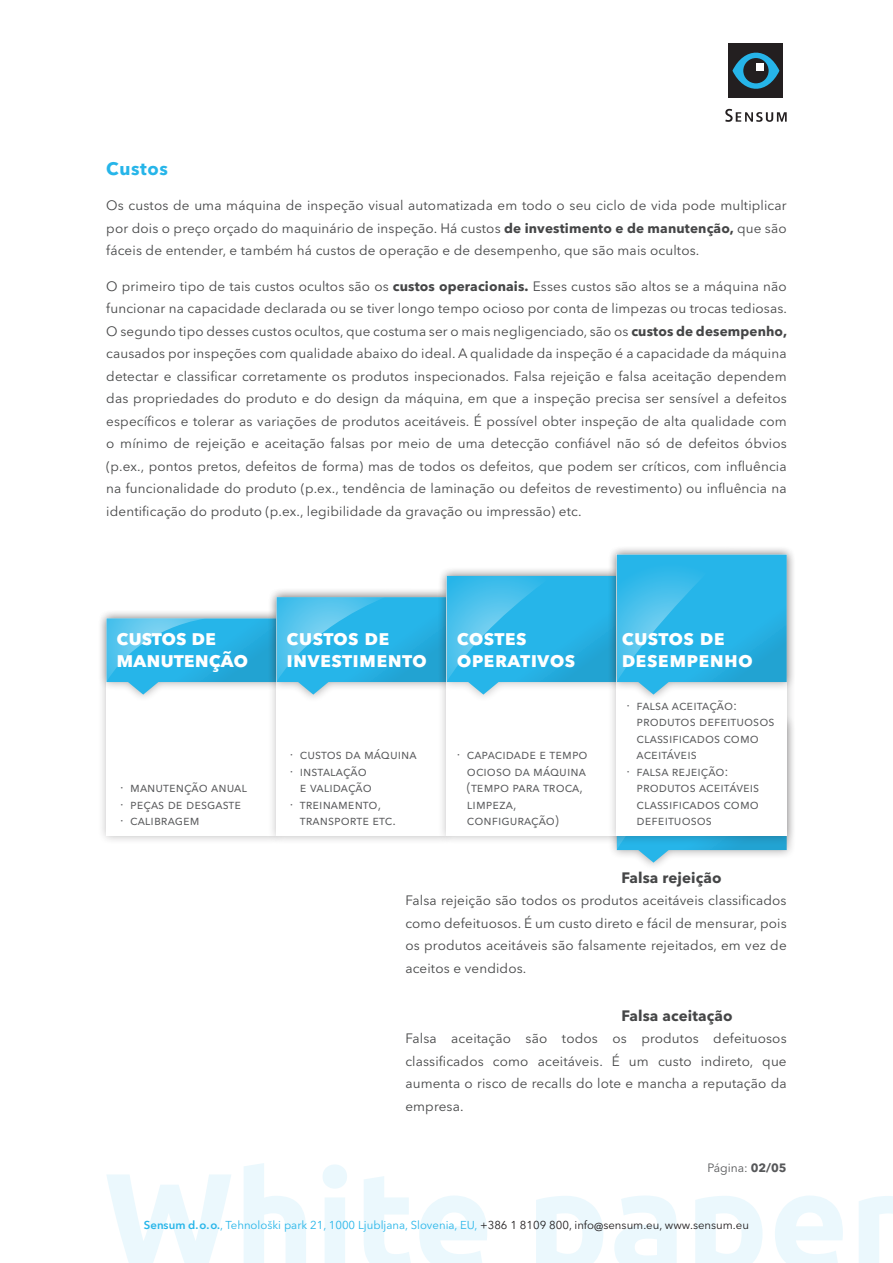
<style>
.page{position:relative;width:893px;height:1263px;background:#fff}
.page>*{position:absolute;margin:0;border:0;box-sizing:border-box;transform-origin:0 0}
.t1{font:700 21px/22px "Avenir Next LT Pro";letter-spacing:.01em;color:#fff}
.t2{font:700 21px/22px "Avenir Next LT Pro";letter-spacing:-.01em;color:#fff}
.t3{font:700 18px "Avenir Next LT Pro";color:#26b5e9}
.t4{font:700 15px "Avenir Next LT Pro";letter-spacing:-.015em;color:#454647}
.t5{font:13.5px/22.5px "Avenir Next LT Pro";letter-spacing:.01em;color:#454647;text-align:justify}
.t6{font:13.5px/16.5px "Avenir Next LT Pro";color:#57585a}
.t7{font:12px "Avenir Next LT Pro";color:#57585a}
.t8{font:11.4px "Avenir Next LT Pro";color:#26b5e9}
.s1{font-weight:700}
.s2{font-weight:600}
.s3{color:#231f20}
</style>
<div class="page">
<svg style="left:617px;top:845px;width:170px;height:18px"></svg>
<div style="left:97px;top:609px;width:189px;height:236px;background:#231f20;opacity:.3"></div>
<div style="left:106px;top:618px;width:170px;height:218px;background:#fff"></div>
<div style="left:97px;top:609px;width:189px;height:94px;background:#231f20;opacity:.4"></div>
<div style="left:267px;top:588px;width:189px;height:257px;background:#231f20;opacity:.3"></div>
<div style="left:276px;top:597px;width:170px;height:239px;background:#fff"></div>
<div style="left:267px;top:588px;width:189px;height:115px;background:#fff"></div>
<div style="left:437px;top:567px;width:189px;height:278px;background:#231f20;opacity:.3"></div>
<div style="left:446px;top:576px;width:171px;height:260px;background:#fff"></div>
<div style="left:437px;top:567px;width:189px;height:135px;background:#fff"></div>
<svg style="left:107px;top:1163px;width:786px;height:100px"></svg>
<div style="left:729px;top:44px;width:54px;height:54px;background:#231f20"></div>
<svg style="left:732px;top:52px;width:47px;height:37px"></svg>
<div style="left:743px;top:58px;width:26px;height:25px;background:#231f20;border-radius:50%"></div>
<div style="left:756px;top:63px;width:7px;height:8px;background:#fff"></div>
<svg style="left:725px;top:109px;width:62px;height:13px"></svg>
<div style="left:608px;top:546px;width:188px;height:299px;background:#231f20;opacity:.3"></div>
<div style="left:617px;top:555px;width:170px;height:281px;background:#fff"></div>
<div style="left:608px;top:546px;width:188px;height:157px;background:#231f20;opacity:.4"></div>
<svg style="left:106px;top:555px;width:681px;height:140px"></svg>
<h2 class="t3" style="left:106px;top:158px;width:63px">Custos</h2>
<p class="t5" style="left:106px;top:194px;width:682px">Os custos de uma máquina de inspeção visual automatizada em todo o seu ciclo de vida pode multiplicar por dois o preço orçado do maquinário de inspeção. Há custos <span class="s1">de investimento e de manutenção,</span> que são fáceis de entender, e também há custos de operação e de desempenho, que são mais ocultos.</p>
<p class="t5" style="left:106px;top:275px;width:682px">O primeiro tipo de tais custos ocultos são os <span class="s1">custos operacionais.</span> Esses custos são altos se a máquina não funcionar na capacidade declarada ou se tiver longo tempo ocioso por conta de limpezas ou trocas tediosas.<br>O segundo tipo desses custos ocultos, que costuma ser o mais negligenciado, são os <span class="s1">custos de desempenho, </span>causados por inspeções com qualidade abaixo do ideal. A qualidade da inspeção é a capacidade da máquina detectar e classificar corretamente os produtos inspecionados. Falsa rejeição e falsa aceitação dependem das propriedades do produto e do design da máquina, em que a inspeção precisa ser sensível a defeitos específicos e tolerar as variações de produtos aceitáveis. É possível obter inspeção de alta qualidade com o mínimo de rejeição e aceitação falsas por meio de uma detecção confiável não só de defeitos óbvios (p.ex., pontos pretos, defeitos de forma) mas de todos os defeitos, que podem ser críticos, com influência na funcionalidade do produto (p.ex., tendência de laminação ou defeitos de revestimento) ou influência na identificação do produto (p.ex., legibilidade da gravação ou impressão) etc.</p>
<h1 class="t2" style="left:117px;top:627px;width:133px">custos de manutenção</h1>
<p class="t6" style="left:120px;top:779px;width:129px">∙ manutenção anual ∙ peças de desgaste ∙ calibragem</p>
<h1 class="t1" style="left:287px;top:627px;width:142px">custos de investimento</h1>
<h1 class="t1" style="left:457px;top:627px;width:120px">costes operativos</h1>
<p class="t6" style="left:290px;top:746px;width:128px">∙ custos da máquina</p>
<p class="t6" style="left:290px;top:763px;width:79px">∙ instalação</p>
<p class="t6" style="left:300px;top:779px;width:73px">e validação</p>
<p class="t6" style="left:290px;top:796px;width:93px">∙ treinamento,</p>
<p class="t6" style="left:300px;top:812px;width:98px">transporte etc.</p>
<p class="t6" style="left:467px;top:746px;width:122px;text-indent:-10px">∙ capacidade e tempo ocioso da máquina (tempo para troca, limpeza, configuração)</p>
<h1 class="t1" style="left:622px;top:627px;width:133px">custos de desempenho</h1>
<p class="t6" style="left:626px;top:697px;width:112px">∙ falsa aceitação:</p>
<p class="t6" style="left:637px;top:713px;width:139px">produtos defeituosos</p>
<p class="t6" style="left:637px;top:730px;width:124px">classificados como</p>
<p class="t6" style="left:637px;top:746px;width:62px">aceitáveis</p>
<p class="t6" style="left:626px;top:763px;width:104px">∙ falsa rejeição:</p>
<p class="t6" style="left:637px;top:779px;width:124px">produtos aceitáveis</p>
<p class="t6" style="left:637px;top:796px;width:124px">classificados como</p>
<p class="t6" style="left:637px;top:812px;width:77px">defeituosos</p>
<p class="t4" style="left:621px;top:868px;width:102px">Falsa rejeição</p>
<p class="t5" style="left:405px;top:889px;width:383px">Falsa rejeição são todos os produtos aceitáveis classificados como defeituosos. É um custo direto e fácil de mensurar, pois os produtos aceitáveis são falsamente rejeitados, em vez de aceitos e vendidos.</p>
<p class="t4" style="left:621px;top:1006px;width:113px">Falsa aceitação</p>
<p class="t5" style="left:405px;top:1027px;width:383px">Falsa aceitação são todos os produtos defeituosos classificados como aceitáveis. É um custo indireto, que aumenta o risco de recalls do lote e mancha a reputação da empresa.</p>
<p class="t7" style="left:707px;top:1161px;width:81px">Página: <span class="s1">02/05</span></p>
<p class="t8" style="left:144px;top:1218px;width:607px"><span class="s2">Sensum d.o.o.</span>, Tehnološki park 21, 1000 Ljubljana, Slovenia, EU, <span class="s3">+386 1 8109 800, info@sensum.eu, www.sensum.eu</span></p>
</div>
